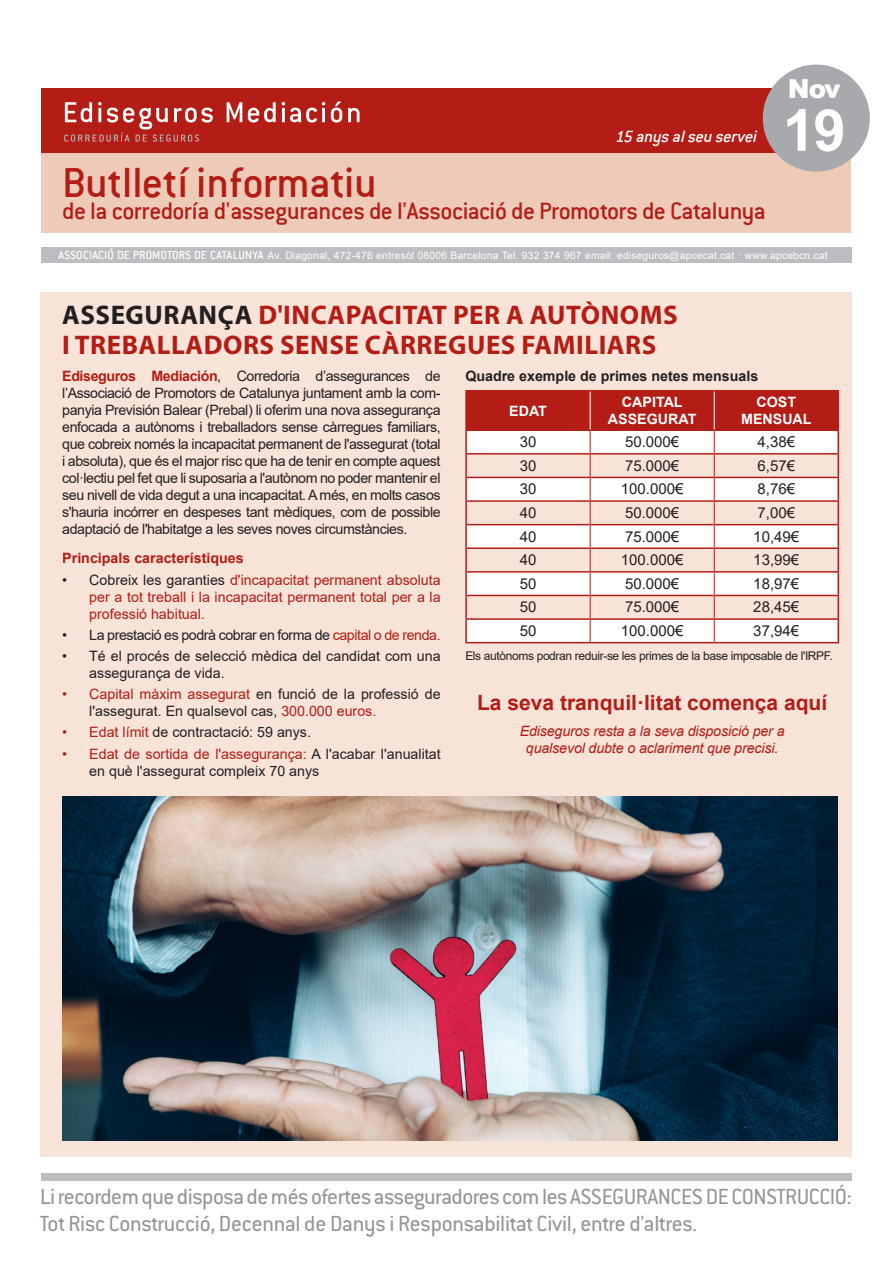
<style>
.page{position:relative;width:893px;height:1263px;background:#fff}
.page>*{position:absolute;margin:0;border:0;box-sizing:border-box;transform-origin:0 0}
.t1{font:700 58.05px "Arial";color:#fff}
.t2{font:500 46.35px "Conduit ITC";color:#b41d15}
.t3{font:700 27px/30px "Myriad Pro";letter-spacing:.02em;color:#b41d15}
.t4{font:500 26.25px "Conduit ITC";letter-spacing:-.025em;color:#b41d15}
.t5{font:900 26.25px "Arial";color:#fff}
.t6{font:24px/27px "Conduit ITC";letter-spacing:-.02em;color:#939598}
.texto{font:700 21px "Arial";color:#b41d15}
.Estilo_de_párrafo_1{font:italic 500 18px "Conduit ITC";color:#fff}
.t7{font:15px "Arial";color:#231f20}
.t8{font:14.25px/17px "Arial";color:#231f20}
.t9{font:14.25px/17px "Arial";color:#b41d15;text-align:justify}
.texto-2{font:italic 14.25px/17.1px "Arial";letter-spacing:-.01em;color:#b41d15;text-align:center}
.t10{font:14.25px "Arial";letter-spacing:-.03em;color:#231f20}
.t11{font:700 14.25px "Arial";color:#231f20}
.t12{font:700 14.25px/17.1px "Arial";color:#fff;text-align:center}
.t13{font:700 14.25px "Arial";color:#b41d15}
.t14{font:12px "Arial";letter-spacing:-.03em;color:#231f20}
.t15{font:10.2px "Arial";letter-spacing:.02em;color:#fff}
.s1{font-family:"Conduit ITC";font-weight:500;font-size:12.75px}
.s2{color:#231f20}
.s3{font-weight:700;color:#b41d15}
.s4{color:#b41d15}
</style>
<div class="page">
<div style="left:41px;top:150px;width:810px;height:83px;background:#eecab9"></div>
<div style="left:42px;top:247px;width:809px;height:16px;background:#bcbdc0"></div>
<div style="left:41px;top:88px;width:808px;height:65px;background:#b41d15"></div>
<div style="left:767px;top:69px;width:98px;height:98px;background:#a8a9ad;border-radius:50%"></div>
<div style="left:763px;top:65px;width:107px;height:107px;border:10px solid #a8a9ad;border-radius:50%"></div>
<svg style="left:64px;top:102px;width:149px;height:40px"></svg>
<svg style="left:227px;top:102px;width:15px;height:20px"></svg>
<svg style="left:248px;top:102px;width:28px;height:21px"></svg>
<svg style="left:282px;top:102px;width:43px;height:21px"></svg>
<hr style="left:322px;top:108px;width:3px;height:14px;background:#fff">
<svg style="left:331px;top:102px;width:11px;height:21px"></svg>
<svg style="left:348px;top:108px;width:12px;height:14px"></svg>
<div style="left:42px;top:1173px;width:809px;height:8px;background:#bcbdc0"></div>
<div style="left:40px;top:292px;width:811px;height:865px;background:#f7e3d8"></div>
<img style="left:62px;top:796px;width:775px;height:344px">
<hr style="left:465px;top:390px;width:125px;height:1px;background:#b41d15">
<hr style="left:465px;top:391px;width:2px;height:38px;background:#b41d15">
<hr style="left:590px;top:390px;width:124px;height:1px;background:#b41d15">
<hr style="left:714px;top:390px;width:125px;height:1px;background:#b41d15">
<hr style="left:837px;top:391px;width:2px;height:38px;background:#b41d15">
<hr style="left:465px;top:429px;width:125px;height:2px;background:#b41d15">
<hr style="left:465px;top:431px;width:2px;height:22px;background:#b41d15">
<hr style="left:714px;top:429px;width:125px;height:2px;background:#b41d15">
<hr style="left:837px;top:431px;width:2px;height:22px;background:#b41d15">
<hr style="left:465px;top:453px;width:125px;height:2px;background:#b41d15">
<hr style="left:465px;top:455px;width:2px;height:22px;background:#b41d15">
<hr style="left:715px;top:453px;width:124px;height:2px;background:#b41d15">
<hr style="left:837px;top:455px;width:2px;height:22px;background:#b41d15">
<hr style="left:465px;top:477px;width:125px;height:1px;background:#b41d15">
<hr style="left:465px;top:478px;width:2px;height:22px;background:#b41d15">
<hr style="left:715px;top:477px;width:124px;height:1px;background:#b41d15">
<hr style="left:837px;top:478px;width:2px;height:22px;background:#b41d15">
<hr style="left:465px;top:500px;width:125px;height:2px;background:#b41d15">
<hr style="left:465px;top:502px;width:2px;height:22px;background:#b41d15">
<hr style="left:715px;top:500px;width:124px;height:2px;background:#b41d15">
<hr style="left:837px;top:502px;width:2px;height:22px;background:#b41d15">
<hr style="left:465px;top:524px;width:125px;height:1px;background:#b41d15">
<hr style="left:465px;top:525px;width:2px;height:22px;background:#b41d15">
<hr style="left:715px;top:524px;width:124px;height:1px;background:#b41d15">
<hr style="left:837px;top:525px;width:2px;height:22px;background:#b41d15">
<hr style="left:465px;top:547px;width:125px;height:2px;background:#b41d15">
<hr style="left:465px;top:549px;width:2px;height:22px;background:#b41d15">
<hr style="left:715px;top:547px;width:124px;height:2px;background:#b41d15">
<hr style="left:837px;top:549px;width:2px;height:22px;background:#b41d15">
<hr style="left:465px;top:571px;width:125px;height:2px;background:#b41d15">
<hr style="left:465px;top:573px;width:2px;height:22px;background:#b41d15">
<hr style="left:715px;top:571px;width:124px;height:2px;background:#b41d15">
<hr style="left:837px;top:573px;width:2px;height:22px;background:#b41d15">
<hr style="left:465px;top:595px;width:125px;height:1px;background:#b41d15">
<hr style="left:465px;top:596px;width:2px;height:22px;background:#b41d15">
<hr style="left:715px;top:595px;width:124px;height:1px;background:#b41d15">
<hr style="left:837px;top:596px;width:2px;height:22px;background:#b41d15">
<hr style="left:465px;top:618px;width:125px;height:2px;background:#b41d15">
<hr style="left:465px;top:620px;width:2px;height:22px;background:#b41d15">
<hr style="left:715px;top:618px;width:124px;height:2px;background:#b41d15">
<hr style="left:837px;top:620px;width:2px;height:22px;background:#b41d15">
<hr style="left:465px;top:642px;width:125px;height:1px;background:#b41d15">
<hr style="left:590px;top:642px;width:124px;height:1px;background:#b41d15">
<hr style="left:714px;top:642px;width:125px;height:1px;background:#b41d15">
<svg style="left:466px;top:391px;width:372px;height:251px"></svg>
<p class="Estilo_de_párrafo_1" style="left:615px;top:126px;width:147px">15 anys alseu servei</p>
<p class="t2" style="left:62px;top:156px;width:316px">Butlletí informatiu</p>
<p class="t4" style="left:62px;top:196px;width:705px">de la corredoría d'assegurances de l'Associació de Promotors de Catalunya</p>
<p class="t5" style="left:788px;top:70px;width:54px">Nov</p>
<p class="t1" style="left:783px;top:89px;width:64px">19</p>
<p class="t15" style="left:58px;top:249px;width:771px"><span class="s1">ASSOCIACIÓ DE PROMOTORS DE CATALUNYA</span> Av. Diagonal, 472-476 entresòl 08006 Barcelona Tel. 932 374 967 email: ediseguros@apcecat.cat · www.apcebcn.cat</p>
<p class="t3" style="left:62px;top:299px;width:617px"><span class="s2">ASSEGURANÇA</span> D'INCAPACITAT PER A AUTÒNOMS<br>I TREBALLADORS SENSE CÀRREGUES FAMILIARS</p>
<p class="t8" style="left:62px;top:367px;width:380px;text-align:justify"><span class="s3">Ediseguros Mediación</span>, Corredoria d’assegurances de l’Associació de Promotors de Catalunya juntament amb la com&shy;panyia Previsión Balear (Prebal) li oferim una nova assegurança enfocada a autònoms i treballadors sense càrregues familiars, que cobreix només la incapacitat permanent de l'assegurat (total i absoluta), que és el major risc que ha de tenir en compte aquest col·lectiu pel fet que li suposaria a l'autònom no poder mantenir el seu nivell de vida degut a una incapacitat. A més, en molts casos s'hauria incórrer en despeses tant mèdiques, com de possible adaptació de l'habitatge a les seves noves circumstàncies.</p>
<p class="t13" style="left:62px;top:548px;width:183px">Principals característiques</p>
<p class="t9" style="left:89px;top:571px;width:353px;text-indent:-27px"><span class="s2">• Cobreix les garanties</span> d'incapacitat permanent absoluta per a tot treball i la incapacitat permanent total per a la professió habitual.</p>
<p class="t10" style="left:62px;top:625px;width:380px">• La prestació es podrà cobrar en forma de <span class="s4">capital o de renda.</span></p>
<p class="t8" style="left:89px;top:647px;width:353px;text-indent:-27px">• Té el procés de selecció mèdica del candidat com una assegurança de vida.</p>
<p class="t8" style="left:89px;top:686px;width:353px;text-indent:-27px"><span class="s4">• Capital màxim assegurat</span> en funció de la professió de l'assegurat. En qualsevol cas, <span class="s4">300.000 euros.</span></p>
<p class="t8" style="left:62px;top:724px;width:250px"><span class="s4">• Edat límit</span> de contractació: 59 anys.</p>
<p class="t8" style="left:89px;top:745px;width:353px;text-indent:-27px"><span class="s4">• Edat de sortida de l'assegurança:</span> A l'acabar l'anualitat en què l'assegurat compleix 70 anys</p>
<p class="t11" style="left:465px;top:366px;width:295px">Quadre exemple de primes netes mensuals</p>
<p class="t12" style="left:509px;top:402px;width:39px">EDAT</p>
<p class="t12" style="left:608px;top:394px;width:90px">CAPITAL<br>ASSEGURAT</p>
<p class="t12" style="left:741px;top:394px;width:72px">COST<br>MENSUAL</p>
<p class="t7" style="left:520px;top:431px;width:18px">30</p>
<p class="t7" style="left:625px;top:431px;width:56px">50.000€</p>
<p class="t7" style="left:757px;top:431px;width:39px">4,38€</p>
<p class="t7" style="left:520px;top:455px;width:18px">30</p>
<p class="t7" style="left:625px;top:455px;width:56px">75.000€</p>
<p class="t7" style="left:757px;top:455px;width:39px">6,57€</p>
<p class="t7" style="left:520px;top:479px;width:18px">30</p>
<p class="t7" style="left:621px;top:479px;width:64px">100.000€</p>
<p class="t7" style="left:757px;top:479px;width:39px">8,76€</p>
<p class="t7" style="left:520px;top:502px;width:18px">40</p>
<p class="t7" style="left:625px;top:502px;width:56px">50.000€</p>
<p class="t7" style="left:757px;top:502px;width:39px">7,00€</p>
<p class="t7" style="left:520px;top:526px;width:18px">40</p>
<p class="t7" style="left:625px;top:526px;width:56px">75.000€</p>
<p class="t7" style="left:753px;top:526px;width:47px">10,49€</p>
<p class="t7" style="left:520px;top:550px;width:18px">40</p>
<p class="t7" style="left:621px;top:550px;width:64px">100.000€</p>
<p class="t7" style="left:753px;top:550px;width:47px">13,99€</p>
<p class="t7" style="left:520px;top:573px;width:18px">50</p>
<p class="t7" style="left:625px;top:573px;width:56px">50.000€</p>
<p class="t7" style="left:753px;top:573px;width:47px">18,97€</p>
<p class="t7" style="left:520px;top:597px;width:18px">50</p>
<p class="t7" style="left:625px;top:597px;width:56px">75.000€</p>
<p class="t7" style="left:753px;top:597px;width:47px">28,45€</p>
<p class="t7" style="left:520px;top:620px;width:18px">50</p>
<p class="t7" style="left:621px;top:620px;width:64px">100.000€</p>
<p class="t7" style="left:753px;top:620px;width:47px">37,94€</p>
<p class="t14" style="left:465px;top:647px;width:369px">Els autònoms podran reduir-se les primes de la base imposable de l'IRPF.</p>
<p class="texto" style="left:477px;top:688px;width:352px">La seva tranquil·litat comença aquí</p>
<p class="texto-2" style="left:520px;top:722px;width:266px">Ediseguros resta a la seva disposició per a qualsevol dubte o aclariment que precisi.</p>
<p class="t6" style="left:40px;top:1183px;width:813px">Li recordem que disposa de més ofertes asseguradores com les ASSEGURANCES DE CONSTRUCCIÓ:<br>Tot Risc Construcció, Decennal de Danys i Responsabilitat Civil, entre d'altres.</p>
</div>
